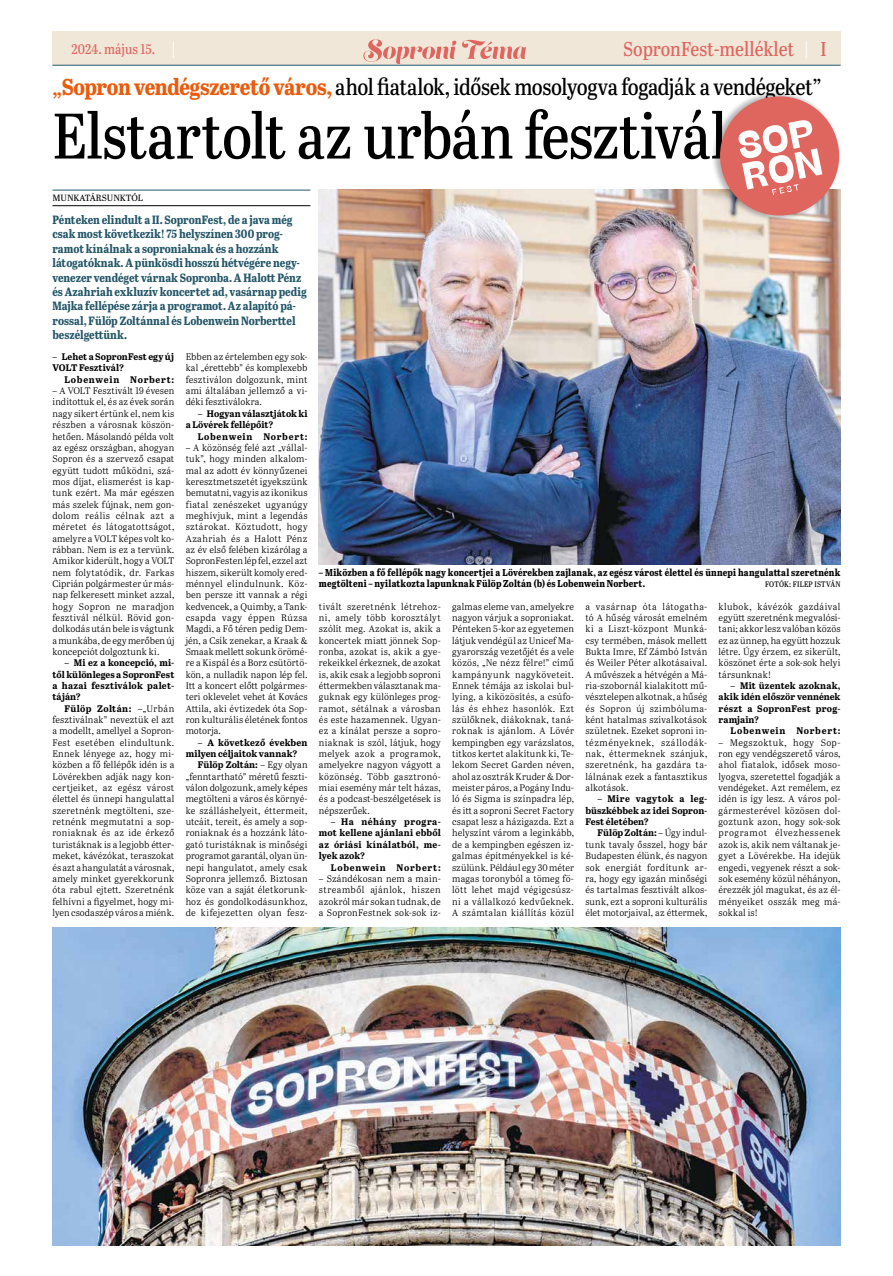
<style>
.page{position:relative;width:893px;height:1276px;background:#fff}
.page>*{position:absolute;margin:0;border:0;box-sizing:border-box;transform-origin:0 0}
.t1{font:64px "Abril Titling Cnd";letter-spacing:-.02em;color:#000}
.t2{font:23px "Abril Titling Cnd";letter-spacing:-.025em;color:#000}
.t3{font:20px "Abril Titling Cnd";color:#df665f}
.t4{font:14px "Abril Titling Cnd";color:#df665f}
.t5{font:700 12px/14.4px "Abril Titling Cnd";color:#255769}
.t6{font:700 10px/11.3px "Abril Titling Cnd";letter-spacing:.015em;color:#000}
.t7{font:9.5px/11.3px "Abril Text Lt";letter-spacing:.015em;color:#000;text-align:justify}
.t8{font:700 9.5px/11.3px "Abril Text";letter-spacing:.015em;color:#000;text-align:justify}
.t9{font:700 9.5px "Abril Text";letter-spacing:.075em;color:#000}
.t10{font:700 9.5px "Abril Text";letter-spacing:.045em;color:#000}
.t11{font:9px "Abril Text";color:#000}
.t12{font:8px "Abril Titling Cnd";letter-spacing:.025em;color:#000}
.s1{font-weight:700;color:#ea5b0b}
.s2{font-family:"Abril Text Lt";font-weight:400}
</style>
<div class="page">
<div style="left:52px;top:31px;width:788px;height:34px;background:#f0e7d8"></div>
<svg style="left:806px;top:41px;width:1px;height:17px"></svg>
<svg style="left:173px;top:41px;width:1px;height:17px"></svg>
<hr style="left:52px;top:65px;width:788px;height:1px;background:#255769">
<svg style="left:363px;top:39px;width:163px;height:25px"></svg>
<hr style="left:52px;top:190px;width:258px;height:1px;background:#255769">
<hr style="left:52px;top:205px;width:258px;height:1px;background:#000">
<img style="left:319px;top:190px;width:521px;height:374px">
<img style="left:52px;top:928px;width:788px;height:317px">
<div style="left:711px;top:90px;width:131px;height:132px;background:#000;opacity:.3"></div>
<svg style="left:720px;top:96px;width:119px;height:119px"></svg>
<h3 class="t4" style="left:72px;top:39px;width:85px">2024. május 15.</h3>
<h3 class="t3" style="left:623px;top:34px;width:173px">SopronFest-melléklet</h3>
<h3 class="t3" style="left:820px;top:34px;width:8px">I</h3>
<h2 class="t2" style="left:52px;top:70px;width:771px"><span class="s1">„Sopron vendégszerető város,</span> ahol fiatalok, idősek mosolyogva fogadják a vendégeket”</h2>
<h1 class="t1" style="left:52px;top:90px;width:676px">Elstartolt az urbán fesztivál</h1>
<p class="t11" style="left:52px;top:192px;width:92px">MUNKATÁRSUNKTÓL</p>
<p class="t5" style="left:52px;top:212px;width:256px">Pénteken elindult a II. SopronFest, de a java még csak most következik! 75 helyszínen 300 prog&shy;ramot kínálnak a soproniaknak és a hozzánk látogatóknak. A pünkösdi hosszú hétvégére negy&shy;venezer vendéget várnak Sopronba. A Halott Pénz és Azahriah exkluzív koncertet ad, vasárnap pedig Majka fellépése zárja a programot. Az alapító pá&shy;rossal, Fülöp Zoltánnal és Lobenwein Norberttel beszélgettünk.</p>
<p class="t8" style="left:52px;top:351px;width:123px">– Lehet a SopronFest egy új<br>VOLT Fesztivál?</p>
<p class="t9" style="left:64px;top:372px;width:111px">Lobenwein Norbert:</p>
<p class="t7" style="left:52px;top:385px;width:124px">– A VOLT Fesztivált 19 évesen indítottuk el, és az évek során nagy sikert értünk el, nem kis részben a városnak köszön&shy;hetően. Másolandó példa volt az egész országban, ahogyan Sopron és a szervező csapat együtt tudott működni, szá&shy;mos díjat, elismerést is kap&shy;tunk ezért. Ma már egészen más szelek fújnak, nem gon&shy;dolom reális célnak azt a méretet és látogatottságot, amelyre a VOLT képes volt ko&shy;rábban. Nem is ez a tervünk.<br>Amikor kiderült, hogy a VOLT nem folytatódik, dr. Farkas Ciprián polgármester úr más&shy;nap felkeresett minket azzal, hogy Sopron ne maradjon fesztivál nélkül. Rövid gon&shy;dolkodás után bele is vágtunk a munkába, de egy merőben új koncepciót dolgoztunk ki.</p>
<p class="t8" style="left:52px;top:657px;width:123px;text-indent:12px">– Mi ez a koncepció, mi&shy;től különleges a SopronFest a hazai fesztiválok palet&shy;táján?</p>
<p class="t10" style="left:64px;top:701px;width:111px">Fülöp Zoltán: <span class="s2">–„Urbán</span></p>
<p class="t7" style="left:52px;top:713px;width:123px">fesztiválnak” neveztük el azt a modellt, amellyel a Sopron-Fest esetében elindultunk.<br>Ennek lényege az, hogy mi&shy;közben a fő fellépők idén is a Lövérekben adják nagy kon&shy;certjeiket, az egész várost élettel és ünnepi hangulattal szeretnénk megtölteni, sze&shy;retnénk megmutatni a sop&shy;roniaknak és az ide érkező turistáknak is a legjobb étter&shy;meket, kávézókat, teraszokat és azt a hangulatát a városnak, amely minket gyerekkorunk óta rabul ejtett. Szeretnénk felhívni a figyelmet, hogy mi&shy;lyen csodaszép város a miénk.</p>
<p class="t7" style="left:186px;top:351px;width:123px">Ebben az értelemben egy sok&shy;kal „érettebb” és komplexebb fesztiválon dolgozunk, mint ami általában jellemző a vi&shy;déki fesztiválokra.</p>
<p class="t8" style="left:186px;top:407px;width:123px;text-indent:12px">– Hogyan választjátok ki a Lövérek fellépőit?</p>
<p class="t9" style="left:198px;top:429px;width:111px">Lobenwein Norbert:</p>
<p class="t7" style="left:186px;top:441px;width:123px">– A közönség felé azt „vállal&shy;tuk”, hogy minden alkalom&shy;mal az adott év könnyűzenei keresztmetszetét igyekszünk bemutatni, vagyis az ikonikus fiatal zenészeket ugyanúgy meghívjuk, mint a legendás sztárokat. Köztudott, hogy Azahriah és a Halott Pénz az év első felében kizárólag a SopronFesten lép fel, ezzel azt hiszem, sikerült komoly ered&shy;ménnyel elindulnunk. Köz&shy;ben persze itt vannak a régi kedvencek, a Quimby, a Tank&shy;csapda vagy éppen Rúzsa Magdi, a Fő téren pedig Dem&shy;jén, a Csík zenekar, a Kraak &amp; Smaak mellett sokunk örömé&shy;re a Kispál és a Borz csütörtö&shy;kön, a nulladik napon lép fel.<br>Itt a koncert előtt polgármes&shy;teri oklevelet vehet át Kovács Attila, aki évtizedek óta Sop&shy;ron kulturális életének fontos motorja.</p>
<p class="t8" style="left:186px;top:736px;width:123px;text-indent:12px">– A következő években milyen céljaitok vannak?</p>
<p class="t8" style="left:198px;top:759px;width:111px">Fülöp Zoltán: <span class="s2">– Egy olyan</span></p>
<p class="t7" style="left:186px;top:770px;width:123px">„fenntartható” méretű feszti&shy;válon dolgozunk, amely képes megtölteni a város és környé&shy;ke szálláshelyeit, éttermeit, utcáit, tereit, és amely a sop&shy;roniaknak és a hozzánk láto&shy;gató turistáknak is minőségi programot garantál, olyan ün&shy;nepi hangulatot, amely csak Sopronra jellemző. Biztosan köze van a saját életkorunk&shy;hoz és gondolkodásunkhoz, de kifejezetten olyan fesz-</p>
<p class="t6" style="left:319px;top:566px;width:523px">– Miközben a fő fellépők nagy koncertjei a Lövérekben zajlanak, az egész várost élettel és ünnepi hangulattal szeretnénk megtölteni – nyilatkozta lapunknak Fülöp Zoltán (b) és Lobenwein Norbert.</p>
<p class="t12" style="left:765px;top:578px;width:77px">FOTÓK: FILEP ISTVÁN</p>
<p class="t7" style="left:319px;top:600px;width:123px">tivált szeretnénk létrehoz&shy;ni, amely több korosztályt szólít meg. Azokat is, akik a koncertek miatt jönnek Sop&shy;ronba, azokat is, akik a gye&shy;rekeikkel érkeznek, de azokat is, akik csak a legjobb soproni éttermekben választanak ma&shy;guknak egy különleges prog&shy;ramot, sétálnak a városban és este hazamennek. Ugyan&shy;ez a kínálat persze a sopro&shy;niaknak is szól, látjuk, hogy melyek azok a programok, amelyekre nagyon vágyott a közönség. Több gasztronó&shy;miai esemény már telt házas, és a podcast-beszélgetések is népszerűek.</p>
<p class="t8" style="left:319px;top:815px;width:123px;text-indent:12px">– Ha néhány progra&shy;mot kellene ajánlani ebből az óriási kínálatból, me&shy;lyek azok?</p>
<p class="t9" style="left:331px;top:860px;width:111px">Lobenwein Norbert:</p>
<p class="t7" style="left:319px;top:872px;width:123px">– Szándékosan nem a main&shy;streamből ajánlok, hiszen azokról már sokan tudnak, de a SopronFestnek sok-sok iz-</p>
<p class="t7" style="left:452px;top:600px;width:123px">galmas eleme van, amelyekre nagyon várjuk a soproniakat.<br>Pénteken 5-kor az egyetemen látjuk vendégül az Unicef Ma&shy;gyarország vezetőjét és a vele közös, „Ne nézz félre!” című kampányunk nagyköveteit.<br>Ennek témája az iskolai bul&shy;lying, a kiközösítés, a csúfo&shy;lás és ehhez hasonlók. Ezt szülőknek, diákoknak, taná&shy;roknak is ajánlom. A Lövér kempingben egy varázslatos, titkos kertet alakítunk ki, Te&shy;lekom Secret Garden néven, ahol az osztrák Kruder &amp; Dor&shy;meister páros, a Pogány Indu&shy;ló és Sigma is színpadra lép, és itt a soproni Secret Factory csapat lesz a házigazda. Ezt a helyszínt várom a leginkább, de a kempingben egészen iz&shy;galmas építményekkel is ké&shy;szülünk. Például egy 30 méter magas toronyból a tömeg fö&shy;lött lehet majd végigcsúsz&shy;ni a vállalkozó kedvűeknek.<br>A számtalan kiállítás közül</p>
<p class="t7" style="left:585px;top:600px;width:123px">a vasárnap óta látogatha&shy;tó A hűség városát emelném ki a Liszt-központ Munká&shy;csy termében, mások mellett Bukta Imre, Ef Zámbó István és Weiler Péter alkotásaival.<br>A művészek a hétvégén a Má&shy;ria-szobornál kialakított mű&shy;vésztelepen alkotnak, a hűség és Sopron új szimbóluma&shy;ként hatalmas szívalkotások születnek. Ezeket soproni in&shy;tézményeknek, szállodák&shy;nak, éttermeknek szánjuk, szeretnénk, ha gazdára ta&shy;lálnának ezek a fantasztikus alkotások.</p>
<p class="t8" style="left:585px;top:793px;width:123px;text-indent:12px">– Mire vagytok a leg&shy;büszkébbek az idei Sopron-Fest életében?</p>
<p class="t8" style="left:597px;top:827px;width:111px">Fülöp Zoltán: <span class="s2">– Úgy indul-</span></p>
<p class="t7" style="left:585px;top:838px;width:123px">tunk tavaly ősszel, hogy bár Budapesten élünk, és nagyon sok energiát fordítunk ar&shy;ra, hogy egy igazán minőségi és tartalmas fesztivált alkos&shy;sunk, ezt a soproni kulturális élet motorjaival, az éttermek,</p>
<p class="t7" style="left:719px;top:600px;width:123px">klubok, kávézók gazdáival együtt szeretnénk megvalósí&shy;tani; akkor lesz valóban közös ez az ünnep, ha együtt hozzuk létre. Úgy érzem, ez sikerült, köszönet érte a sok-sok helyi társunknak!</p>
<p class="t8" style="left:719px;top:679px;width:123px;text-indent:12px">– Mit üzentek azoknak, akik idén először vennének részt a SopronFest prog&shy;ramjain?</p>
<p class="t9" style="left:731px;top:724px;width:111px">Lobenwein Norbert:</p>
<p class="t7" style="left:719px;top:736px;width:123px">– Megszoktuk, hogy Sop&shy;ron egy vendégszerető város, ahol fiatalok, idősek moso&shy;lyogva, szeretettel fogadják a vendégeket. Azt remélem, ez idén is így lesz. A város pol&shy;gármesterével közösen dol&shy;goztunk azon, hogy sok-sok programot élvezhessenek azok is, akik nem váltanak je&shy;gyet a Lövérekbe. Ha idejük engedi, vegyenek részt a sok&shy;sok esemény közül néhányon, érezzék jól magukat, és az él&shy;ményeiket osszák meg má&shy;sokkal is!</p>
</div>
